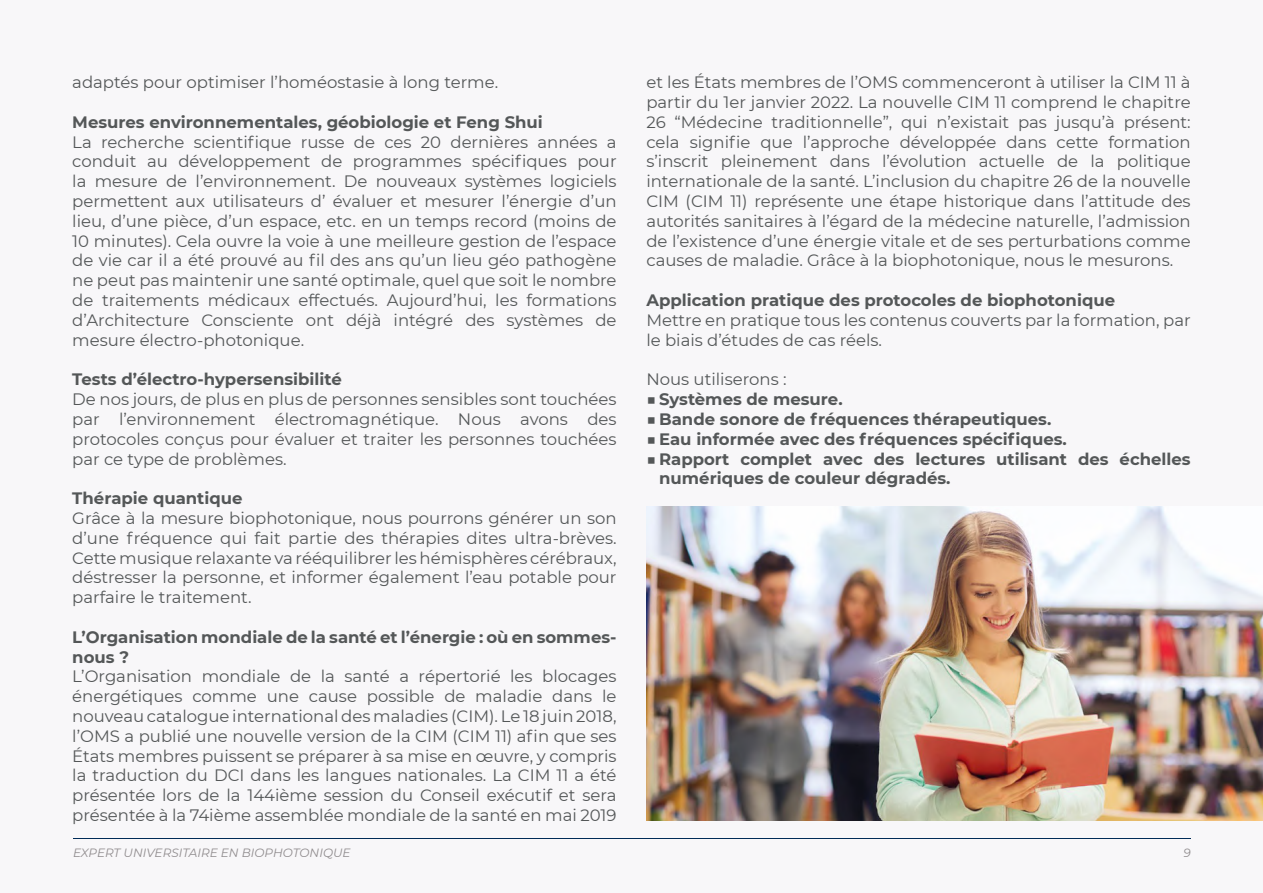
<style>
.page{position:relative;width:1263px;height:893px;background:#f8f7f9}
.page>*{position:absolute;margin:0;border:0;box-sizing:border-box;transform-origin:0 0}
.t1{font:16.5px/19.8px "Montserrat";color:#545758;text-align:justify}
.t2{font:700 16.5px/19.8px "Montserrat";color:#545758}
.t3{font:italic 12px "Montserrat";color:#908c8e}
</style>
<div class="page">
<hr style="left:73px;top:838px;width:1118px;height:1px;background:#002b57">
<img style="left:646px;top:506px;width:617px;height:315px">
<p class="t1" style="left:72px;top:72px;width:427px">adaptés pour optimiser l’homéostasie à long terme.</p>
<p class="t2" style="left:72px;top:111px;width:472px">Mesures environnementales, géobiologie et Feng Shui</p>
<p class="t1" style="left:72px;top:131px;width:546px">La recherche scientifique russe de ces 20 dernières années a conduit au développement de programmes spécifiques pour la mesure de l’environnement. De nouveaux systèmes logiciels permettent aux utilisateurs d’ évaluer et mesurer l’énergie d’un lieu, d’une pièce, d’un espace, etc. en un temps record (moins de 10 minutes). Cela ouvre la voie à une meilleure gestion de l’espace de vie car il a été prouvé au fil des ans qu’un lieu géo pathogène ne peut pas maintenir une santé optimale, quel que soit le nombre de traitements médicaux effectués. Aujourd’hui, les formations d’Architecture Consciente ont déjà intégré des systèmes de mesure électro-photonique.</p>
<p class="t2" style="left:72px;top:369px;width:271px">Tests d’électro-hypersensibilité</p>
<p class="t1" style="left:72px;top:389px;width:546px">De nos jours, de plus en plus de personnes sensibles sont touchées par l’environnement électromagnétique. Nous avons des protocoles conçus pour évaluer et traiter les personnes touchées par ce type de problèmes.</p>
<p class="t2" style="left:72px;top:487px;width:172px">Thérapie quantique</p>
<p class="t1" style="left:72px;top:508px;width:546px">Grâce à la mesure biophotonique, nous pourrons générer un son d’une fréquence qui fait partie des thérapies dites ultra-brèves.<br>Cette musique relaxante va rééquilibrer les hémisphères cérébraux, déstresser la personne, et informer également l’eau potable pour parfaire le traitement.</p>
<p class="t2" style="left:72px;top:626px;width:546px">L’Organisation mondiale de la santé et l’énergie : où en sommes&shy;nous ?</p>
<p class="t1" style="left:72px;top:666px;width:546px">L’Organisation mondiale de la santé a répertorié les blocages énergétiques comme une cause possible de maladie dans le nouveau catalogue international des maladies (CIM). Le 18 juin 2018, l’OMS a publié une nouvelle version de la CIM (CIM 11) afin que ses États membres puissent se préparer à sa mise en œuvre, y compris la traduction du DCI dans les langues nationales. La CIM 11 a été présentée lors de la 144ième session du Conseil exécutif et sera présentée à la 74ième assemblée mondiale de la santé en mai 2019</p>
<p class="t1" style="left:646px;top:72px;width:546px">et les États membres de l’OMS commenceront à utiliser la CIM 11 à partir du 1er janvier 2022. La nouvelle CIM 11 comprend le chapitre 26 “Médecine traditionnelle”, qui n’existait pas jusqu’à présent: cela signifie que l’approche développée dans cette formation s’inscrit pleinement dans l’évolution actuelle de la politique internationale de la santé. L’inclusion du chapitre 26 de la nouvelle CIM (CIM 11) représente une étape historique dans l’attitude des autorités sanitaires à l’égard de la médecine naturelle, l’admission de l’existence d’une énergie vitale et de ses perturbations comme causes de maladie. Grâce à la biophotonique, nous le mesurons.</p>
<p class="t2" style="left:646px;top:289px;width:470px">Application pratique des protocoles de biophotonique</p>
<p class="t1" style="left:646px;top:310px;width:546px">Mettre en pratique tous les contenus couverts par la formation, par le biais d’études de cas réels.</p>
<p class="t1" style="left:646px;top:369px;width:142px">Nous utiliserons :</p>
<p class="t2" style="left:646px;top:388px;width:198px">■ Systèmes de mesure.</p>
<p class="t2" style="left:646px;top:408px;width:406px">■ Bande sonore de fréquences thérapeutiques.</p>
<p class="t2" style="left:646px;top:428px;width:422px">■ Eau informée avec des fréquences spécifiques.</p>
<p class="t2" style="left:659px;top:448px;width:533px;text-indent:-13px">■ Rapport complet avec des lectures utilisant des échelles numériques de couleur dégradés.</p>
<p class="t3" style="left:73px;top:844px;width:279px">EXPERT UNIVERSITAIRE EN BIOPHOTONIQUE</p>
<p class="t3" style="left:1183px;top:844px;width:9px">9</p>
</div>
